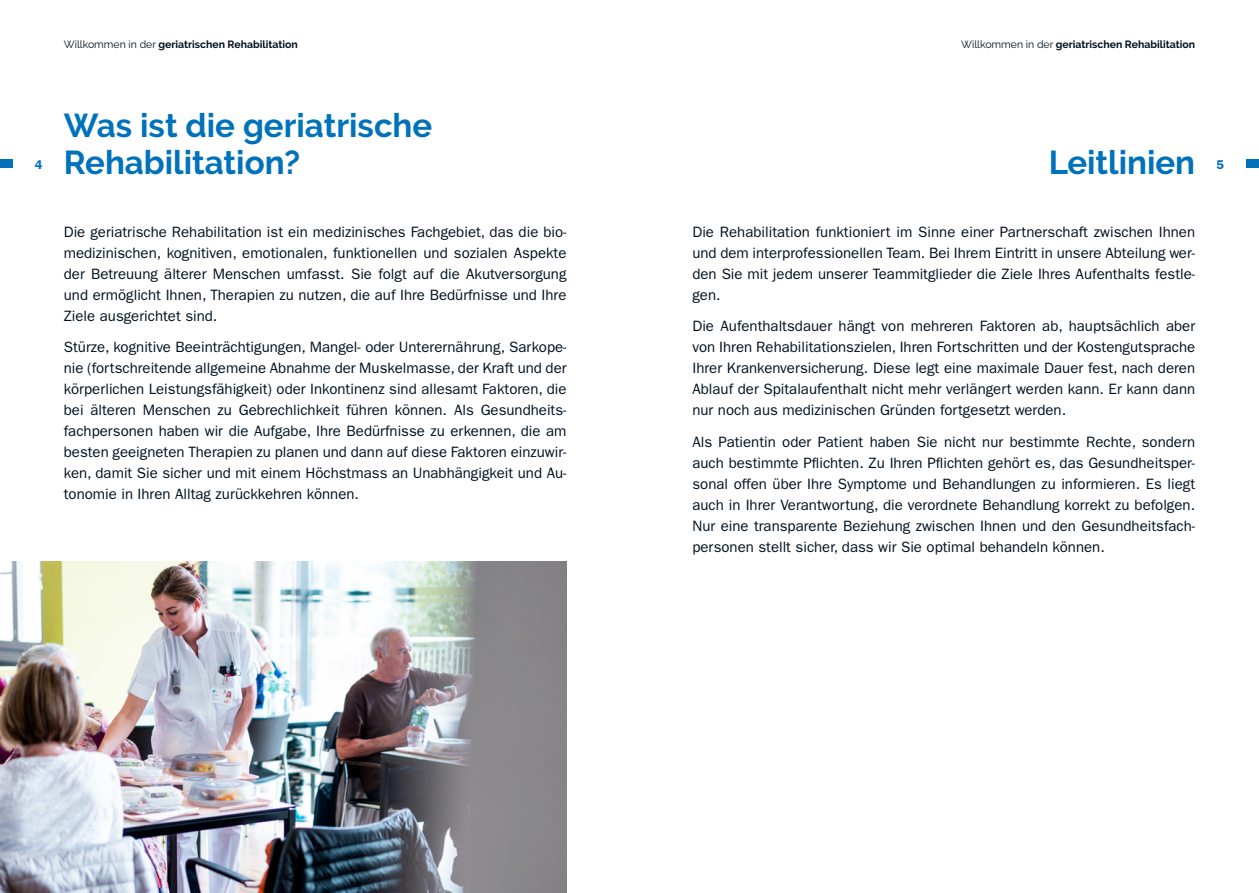
<style>
.page{position:relative;width:1259px;height:893px;background:#fff}
.page>*{position:absolute;margin:0;border:0;box-sizing:border-box;transform-origin:0 0}
.t1{font:700 33px/36.8px "Raleway";color:#0072bc}
.t2{font:15px/21px "ITC Franklin Gothic Std";color:#001120;text-align:justify}
.t3{font:600 12.75px "ITC Franklin Gothic Std";color:#0072bc}
.t4{font:700 10.5px "Raleway";color:#001120}
.s1{font-weight:400}
</style>
<div class="page">
<img style="left:0;top:561px;width:566px;height:332px">
<div style="left:1246px;top:160px;width:13px;height:8px;background:#0072bc"></div>
<div style="left:0;top:160px;width:13px;height:8px;background:#0072bc"></div>
<p class="t4" style="left:64px;top:38px;width:235px"><span class="s1">Willkommen in der</span> geriatrischen Rehabilitation</p>
<p class="t4" style="left:961px;top:38px;width:235px"><span class="s1">Willkommen in der</span> geriatrischen Rehabilitation</p>
<h1 class="t1" style="left:64px;top:107px;width:370px">Was ist die geriatrische<br>Rehabilitation?</h1>
<h1 class="t1" style="left:1048px;top:144px;width:148px">Leitlinien</h1>
<p class="t3" style="left:35px;top:157px;width:9px">4</p>
<p class="t3" style="left:1216px;top:157px;width:9px">5</p>
<p class="t2" style="left:64px;top:221px;width:504px">Die geriatrische Rehabilitation ist ein medizinisches Fachgebiet, das die bio&shy;medizinischen, kognitiven, emotionalen, funktionellen und sozialen Aspekte der Betreuung älterer Menschen umfasst. Sie folgt auf die Akutversorgung und ermöglicht Ihnen, Therapien zu nutzen, die auf Ihre Bedürfnisse und Ihre Ziele ausgerichtet sind.</p>
<p class="t2" style="left:64px;top:337px;width:504px">Stürze, kognitive Beeinträchtigungen, Mangel- oder Unterernährung, Sarkope&shy;nie (fortschreitende allgemeine Abnahme der Muskelmasse, der Kraft und der körperlichen Leistungsfähigkeit) oder Inkontinenz sind allesamt Faktoren, die bei älteren Menschen zu Gebrechlichkeit führen können. Als Gesundheits&shy;fachpersonen haben wir die Aufgabe, Ihre Bedürfnisse zu erkennen, die am besten geeigneten Therapien zu planen und dann auf diese Faktoren einzuwir&shy;ken, damit Sie sicher und mit einem Höchstmass an Unabhängigkeit und Au&shy;tonomie in Ihren Alltag zurückkehren können.</p>
<p class="t2" style="left:692px;top:221px;width:504px">Die Rehabilitation funktioniert im Sinne einer Partnerschaft zwischen Ihnen und dem interprofessionellen Team. Bei Ihrem Eintritt in unsere Abteilung wer&shy;den Sie mit jedem unserer Teammitglieder die Ziele Ihres Aufenthalts festle&shy;gen.</p>
<p class="t2" style="left:692px;top:316px;width:504px">Die Aufenthaltsdauer hängt von mehreren Faktoren ab, hauptsächlich aber von Ihren Rehabilitationszielen, Ihren Fortschritten und der Kostengutsprache Ihrer Krankenversicherung. Diese legt eine maximale Dauer fest, nach deren Ablauf der Spitalaufenthalt nicht mehr verlängert werden kann. Er kann dann nur noch aus medizinischen Gründen fortgesetzt werden.</p>
<p class="t2" style="left:692px;top:431px;width:504px">Als Patientin oder Patient haben Sie nicht nur bestimmte Rechte, sondern auch bestimmte Pflichten. Zu Ihren Pflichten gehört es, das Gesundheitsper&shy;sonal offen über Ihre Symptome und Behandlungen zu informieren. Es liegt auch in Ihrer Verantwortung, die verordnete Behandlung korrekt zu befolgen.<br>Nur eine transparente Beziehung zwischen Ihnen und den Gesundheitsfach&shy;personen stellt sicher, dass wir Sie optimal behandeln können.</p>
</div>
